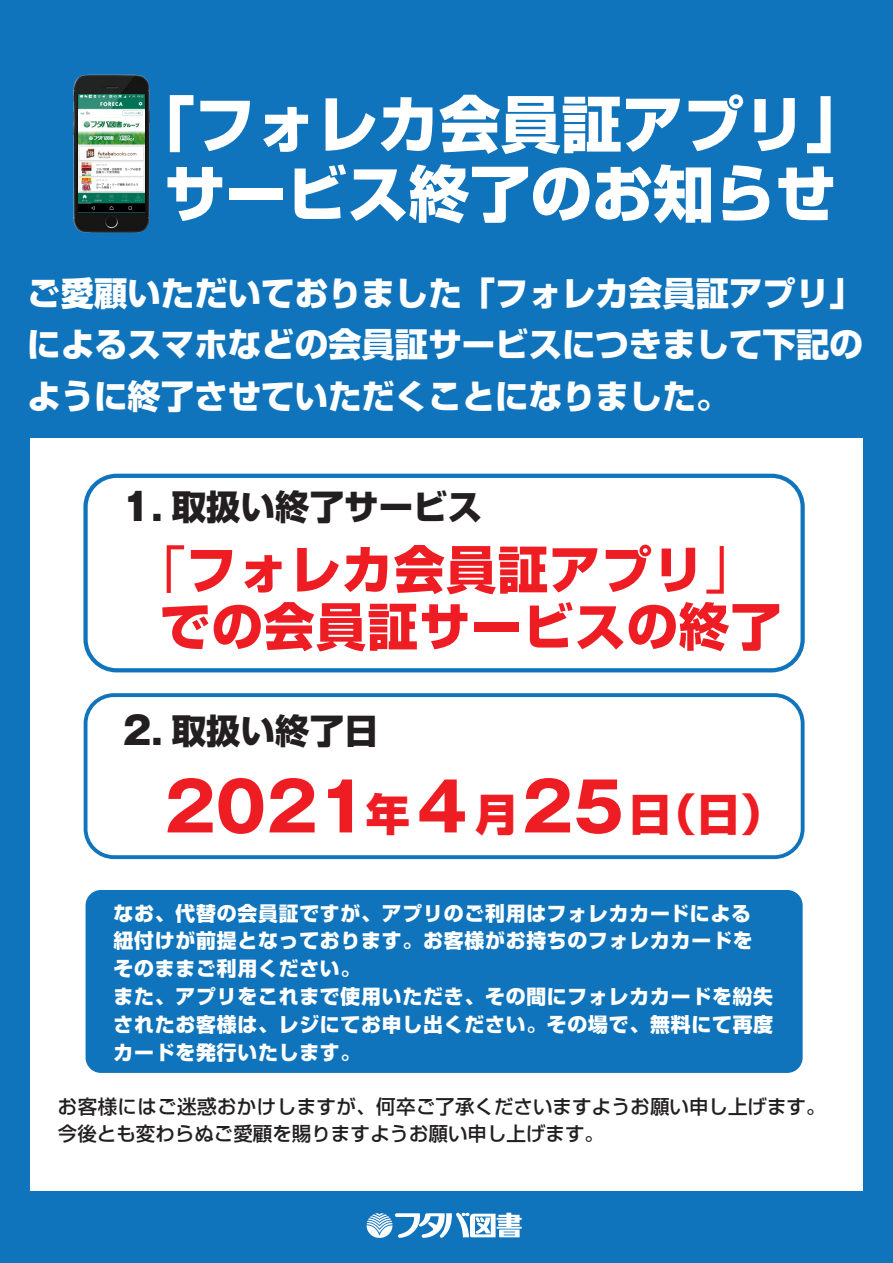
<style>
.page{position:relative;width:893px;height:1263px;background:#1074bc}
.page>*{position:absolute;margin:0;border:0;box-sizing:border-box;transform-origin:0 0}
.t1{font:700 67.2px "Gothic MB101 Pro";color:#ee1d23}
.t2{font:800 61.05px/69.6px "Shin Go Pro";color:#fff;text-align:center}
.t3{font:800 50.85px/57.2px "Shin Go Pro";letter-spacing:.02em;color:#ee1d23;text-align:center}
.t4{font:800 34.5px "Shin Go Pro";color:#231f20}
.t5{font:800 33.45px/51.2px "Shin Go Pro";color:#fff;text-align:justify}
.t6{font:800 19.8px/27.9px "Shin Go Pr 5";letter-spacing:.04em;color:#fff}
.t7{font:500 19.5px/26.7px "Shin Go Pro";color:#231f20}
.s1{font-family:"Gothic MB101 Pro";font-size:37.5px}
.s2{font-weight:400}
.s3{font-family:"Shin Go Pro";font-weight:800;font-size:44.1px}
</style>
<div class="page">
<div style="left:30px;top:438px;width:833px;height:753px;background:#fff"></div>
<svg style="left:367px;top:1213px;width:155px;height:25px"></svg>
<div style="left:84px;top:693px;width:721px;height:166px;border:4px solid #1074bc;border-radius:28px"></div>
<div style="left:86px;top:890px;width:717px;height:183px;background:#1074bc;border-radius:15px"></div>
<div style="left:83px;top:474px;width:722px;height:198px;border:4px solid #1074bc;border-radius:31px"></div>
<img style="left:74px;top:75px;width:75px;height:157px">
<img style="left:78px;top:95px;width:66px;height:117px">
<svg style="left:78px;top:95px;width:43px;height:63px;background:#a5c8b3"></svg>
<h2 class="t2" style="left:134px;top:83px;width:734px">「フォレカ会員証アプリ」サービス終了のお知らせ</h2>
<h3 class="t5" style="left:27px;top:264px;width:837px">ご愛顧いただいておりました「フォレカ会員証アプリ」によるスマホなどの会員証サービスにつきまして下記のように終了させていただくことになりました。</h3>
<h3 class="t4" style="left:123px;top:479px;width:361px"><span class="s1">1.</span> 取扱い終了サービス</h3>
<h3 class="t3" style="left:134px;top:536px;width:648px"><span class="s2">「</span>フォレカ会員証アプリ<span class="s2">」</span>での会員証サービスの終了</h3>
<h3 class="t4" style="left:123px;top:703px;width:257px"><span class="s1">2.</span> 取扱い終了日</h3>
<h1 class="t1" style="left:164px;top:751px;width:622px">2021<span class="s3">年</span>4<span class="s3">月</span>25<span class="s3">日（日）</span></h1>
<p class="t6" style="left:114px;top:898px;width:661px">なお、代替の会員証ですが、アプリのご利用はフォレカカードによる紐付けが前提となっております。お客様がお持ちのフォレカカードをそのままご利用ください。<br>また、アプリをこれまで使用いただき、その間にフォレカカードを紛失されたお客様は、レジにてお申し出ください。その場で、無料にて再度カードを発行いたします。</p>
<p class="t7" style="left:58px;top:1091px;width:769px">お客様にはご迷惑おかけしますが、何卒ご了承くださいますようお願い申し上げます。今後とも変わらぬご愛顧を賜りますようお願い申し上げます。</p>
</div>
